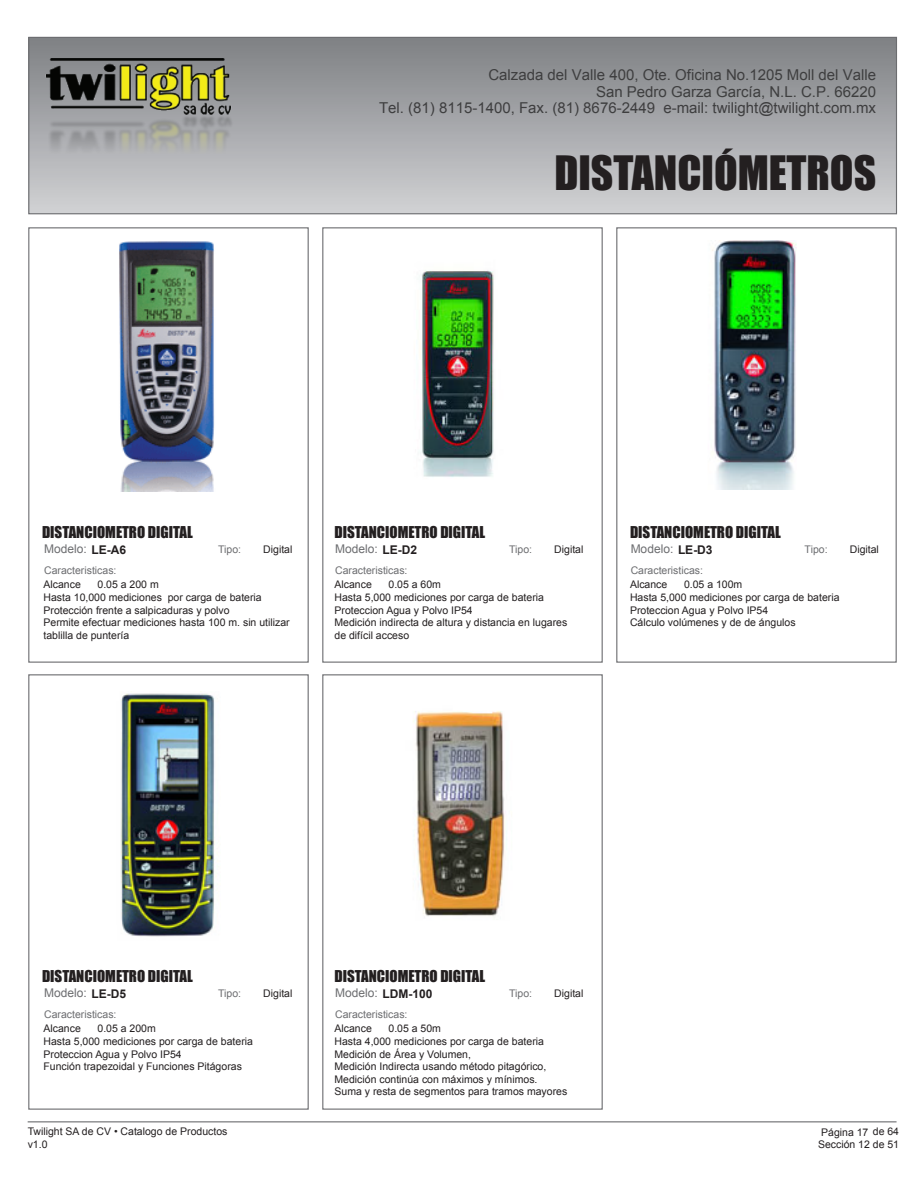
<style>
.page{position:relative;width:918px;height:1188px;background:#fff}
.page>*{position:absolute;margin:0;border:0;box-sizing:border-box;transform-origin:0 0}
.t1{font:43.5px "Impact";color:#231f20}
.t2{font:15px/16.5px "Arial";color:#3e3e3f;text-align:right}
.t3{font:15px "Impact";color:#231f20}
.t4{font:12px "Arial";color:#6c6d70}
.t5{font:10.5px/12.6px "Arial";color:#231f20}
.t6{font:10.5px "Arial";color:#6c6d70}
.s1{font-weight:700;color:#231f20}
</style>
<div class="page">
<div style="left:29px;top:37px;width:868px;height:177px;background:linear-gradient(to bottom,#7e8083,#d1d2d4)"></div>
<div style="left:28px;top:37px;width:869px;height:177px;border:1px solid #6c6d70"></div>
<hr style="left:28px;top:1121px;width:869px;height:1px;background:#6c6d70">
<div style="left:322px;top:674px;width:281px;height:436px;border:1px solid #6c6d70"></div>
<div style="left:28px;top:674px;width:281px;height:436px;border:1px solid #6c6d70"></div>
<div style="left:616px;top:227px;width:281px;height:436px;border:1px solid #6c6d70"></div>
<div style="left:322px;top:227px;width:281px;height:436px;border:1px solid #6c6d70"></div>
<div style="left:28px;top:227px;width:281px;height:436px;border:1px solid #6c6d70"></div>
<img style="left:41px;top:58px;width:196px;height:103px">
<img style="left:120px;top:691px;width:98px;height:246px">
<img style="left:413px;top:711px;width:92px;height:206px">
<img style="left:119px;top:241px;width:95px;height:250px">
<img style="left:420px;top:270px;width:74px;height:207px">
<img style="left:712px;top:241px;width:85px;height:249px">
<h2 class="t2" style="left:379px;top:67px;width:499px">Calzada del Valle 400, Ote. Oficina No.1205 Moll del Valle<br>San Pedro Garza García, N.L. C.P. 66220<br>Tel. (81) 8115-1400, Fax. (81) 8676-2449 e-mail: twilight@twilight.com.mx</h2>
<h1 class="t1" style="left:554px;top:140px;width:323px">DISTANCIÓMETROS</h1>
<h2 class="t3" style="left:42px;top:521px;width:152px">DISTANCIOMETRO DIGITAL</h2>
<h2 class="t3" style="left:334px;top:521px;width:152px">DISTANCIOMETRO DIGITAL</h2>
<h2 class="t3" style="left:630px;top:521px;width:152px">DISTANCIOMETRO DIGITAL</h2>
<p class="t4" style="left:44px;top:541px;width:83px">Modelo: <span class="s1">LE-A6</span></p>
<p class="t6" style="left:218px;top:543px;width:24px">Tipo:</p>
<p class="t5" style="left:263px;top:544px;width:31px">Digital</p>
<p class="t4" style="left:335px;top:541px;width:83px">Modelo: <span class="s1">LE-D2</span></p>
<p class="t6" style="left:509px;top:543px;width:24px">Tipo:</p>
<p class="t5" style="left:554px;top:544px;width:31px">Digital</p>
<p class="t4" style="left:631px;top:541px;width:83px">Modelo: <span class="s1">LE-D3</span></p>
<p class="t6" style="left:805px;top:543px;width:24px">Tipo:</p>
<p class="t6" style="left:44px;top:564px;width:74px">Caracteristicas:</p>
<p class="t6" style="left:335px;top:564px;width:74px">Caracteristicas:</p>
<p class="t6" style="left:631px;top:564px;width:74px">Caracteristicas:</p>
<p class="t5" style="left:44px;top:579px;width:248px;text-indent:54px">0.05 a 200 m<br>Hasta 10,000 mediciones por carga de bateria Protección frente a salpicaduras y polvo<br>Permite efectuar mediciones hasta 100 m. sin utilizar tablilla de puntería</p>
<p class="t5" style="left:44px;top:579px;width:39px">Alcance</p>
<p class="t5" style="left:334px;top:579px;width:234px;text-indent:54px">0.05 a 60m<br>Hasta 5,000 mediciones por carga de bateria<br>Proteccion Agua y Polvo IP54<br>Medición indirecta de altura y distancia en lugares de difícil acceso</p>
<p class="t5" style="left:334px;top:579px;width:39px">Alcance</p>
<p class="t5" style="left:630px;top:579px;width:211px;text-indent:54px">0.05 a 100m<br>Hasta 5,000 mediciones por carga de bateria<br>Proteccion Agua y Polvo IP54<br>Cálculo volúmenes y de de ángulos</p>
<p class="t5" style="left:630px;top:579px;width:39px">Alcance</p>
<p class="t5" style="left:850px;top:544px;width:31px">Digital</p>
<h2 class="t3" style="left:42px;top:965px;width:152px">DISTANCIOMETRO DIGITAL</h2>
<h2 class="t3" style="left:334px;top:965px;width:152px">DISTANCIOMETRO DIGITAL</h2>
<p class="t4" style="left:44px;top:985px;width:83px">Modelo: <span class="s1">LE-D5</span></p>
<p class="t6" style="left:218px;top:987px;width:24px">Tipo:</p>
<p class="t6" style="left:44px;top:1008px;width:74px">Caracteristicas:</p>
<p class="t5" style="left:263px;top:988px;width:31px">Digital</p>
<p class="t4" style="left:335px;top:985px;width:99px">Modelo: <span class="s1">LDM-100</span></p>
<p class="t6" style="left:509px;top:987px;width:24px">Tipo:</p>
<p class="t6" style="left:335px;top:1008px;width:74px">Caracteristicas:</p>
<p class="t5" style="left:554px;top:988px;width:31px">Digital</p>
<p class="t5" style="left:44px;top:1023px;width:211px;text-indent:54px">0.05 a 200m<br>Hasta 5,000 mediciones por carga de bateria<br>Proteccion Agua y Polvo IP54<br>Función trapezoidal y Funciones Pitágoras</p>
<p class="t5" style="left:44px;top:1023px;width:39px">Alcance</p>
<p class="t5" style="left:334px;top:1023px;width:234px;text-indent:54px">0.05 a 50m<br>Hasta 4,000 mediciones por carga de bateria Medición de Área y Volumen,<br>Medición Indirecta usando método pitagórico, Medición continúa con máximos y mínimos.<br>Suma y resta de segmentos para tramos mayores</p>
<p class="t5" style="left:334px;top:1023px;width:39px">Alcance</p>
<p class="t5" style="left:28px;top:1126px;width:201px">Twilight SA de CV • Catalogo de Productos v1.0</p>
<p class="t5" style="left:818px;top:1126px;width:83px;text-align:center">Página 17 de 64<br>Sección 12 de 51</p>
</div>
